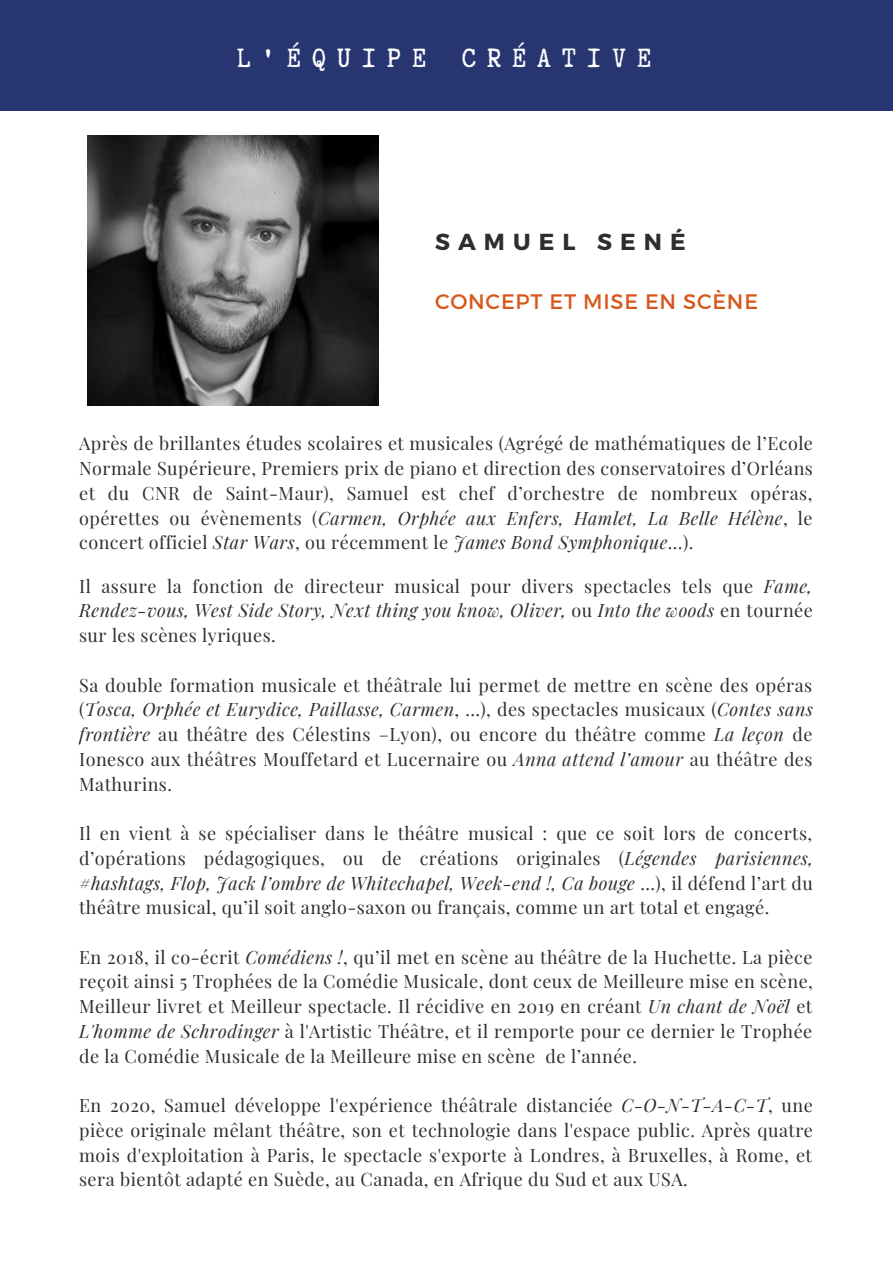
<style>
.page{position:relative;width:893px;height:1264px;background:#fff}
.page>*{position:absolute;margin:0;border:0;box-sizing:border-box;transform-origin:0 0}
.t1{font:31.5px "Truetypewriter Polygl OTT";letter-spacing:.35em;color:#fff}
.t2{font:700 23.1px "Montserrat";letter-spacing:.35em;color:#2e2e2e}
.t3{font:21px "Montserrat";letter-spacing:.035em;color:#d6581d}
.t4{font:18px/24.8px "Playfair Display";letter-spacing:.025em;color:#2e2e2e;text-align:justify}
.s1{font-style:italic}
</style>
<div class="page">
<div style="left:0;top:0;width:892px;height:111px;background:#273570"></div>
<svg style="left:87px;top:136px;width:291px;height:270px;background:#484848"></svg>
<h1 class="t1" style="left:237px;top:41px;width:415px">L'ÉQUIPE CRÉATIVE</h1>
<p class="t2" style="left:435px;top:227px;width:252px">SAMUEL SENÉ</p>
<p class="t3" style="left:435px;top:287px;width:324px">CONCEPT ET MISE EN SCÈNE</p>
<p class="t4" style="left:79px;top:430px;width:735px">Après de brillantes études scolaires et musicales (Agrégé de mathématiques de l’Ecole Normale Supérieure, Premiers prix de piano et direction des conservatoires d’Orléans et du CNR de Saint-Maur), Samuel est chef d’orchestre de nombreux opéras, opérettes ou évènements (<span class="s1">Carmen, Orphée aux Enfers, Hamlet, La Belle Hélène</span>, le concert officiel <span class="s1">Star Wars</span>, ou récemment le <span class="s1">James Bond Symphonique</span>…).</p>
<p class="t4" style="left:79px;top:572px;width:735px">Il assure la fonction de directeur musical pour divers spectacles tels que <span class="s1">Fame, Rendez-vous, West Side Story, Next thing you know, Oliver,</span> ou <span class="s1">Into the woods</span> en tournée sur les scènes lyriques.</p>
<p class="t4" style="left:79px;top:671px;width:735px">Sa double formation musicale et théâtrale lui permet de mettre en scène des opéras (<span class="s1">Tosca, Orphée et Eurydice, Paillasse, Carmen</span>, …), des spectacles musicaux (<span class="s1">Contes sans frontière</span> au théâtre des Célestins –Lyon), ou encore du théâtre comme <span class="s1">La leçon</span> de Ionesco aux théâtres Mouffetard et Lucernaire ou <span class="s1">Anna attend l’amour</span> au théâtre des Mathurins.</p>
<p class="t4" style="left:79px;top:820px;width:735px">Il en vient à se spécialiser dans le théâtre musical : que ce soit lors de concerts, d’opérations pédagogiques, ou de créations originales (<span class="s1">Légendes parisiennes, #hashtags, Flop, Jack l’ombre de Whitechapel, Week-end !, Ca bouge</span> …), il défend l’art du théâtre musical, qu’il soit anglo-saxon ou français, comme un art total et engagé.</p>
<p class="t4" style="left:79px;top:943px;width:735px">En 2018, il co-écrit <span class="s1">Comédiens !</span>, qu’il met en scène au théâtre de la Huchette. La pièce reçoit ainsi 5 Trophées de la Comédie Musicale, dont ceux de Meilleure mise en scène, Meilleur livret et Meilleur spectacle. Il récidive en 2019 en créant <span class="s1">Un chant de Noël</span> et <span class="s1">L'homme de Schrodinger</span> à l'Artistic Théâtre, et il remporte pour ce dernier le Trophée de la Comédie Musicale de la Meilleure mise en scène de l’année.</p>
<p class="t4" style="left:79px;top:1092px;width:735px">En 2020, Samuel développe l'expérience théâtrale distanciée <span class="s1">C-O-N-T-A-C-T</span>, une pièce originale mêlant théâtre, son et technologie dans l'espace public. Après quatre mois d'exploitation à Paris, le spectacle s'exporte à Londres, à Bruxelles, à Rome, et sera bientôt adapté en Suède, au Canada, en Afrique du Sud et aux USA.</p>
</div>
